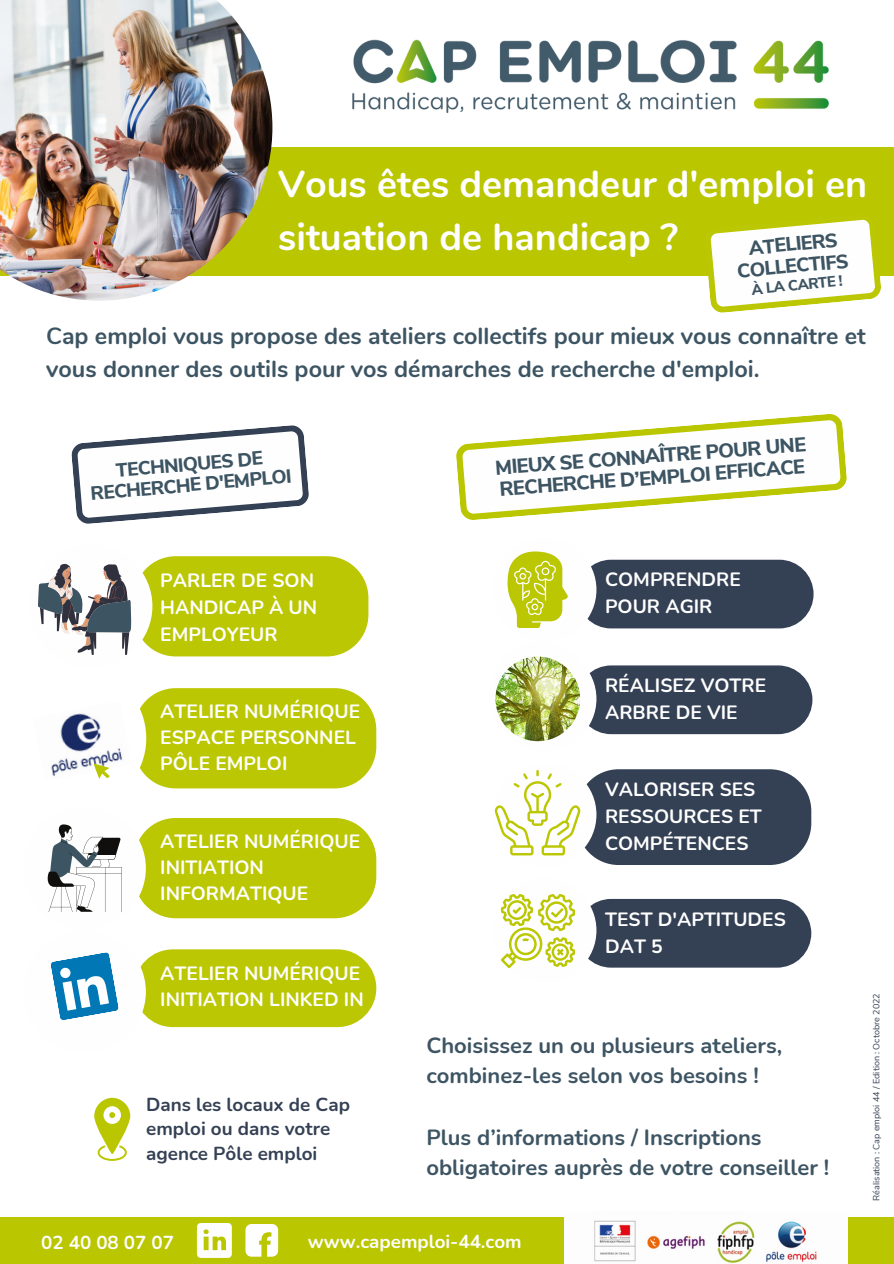
<style>
.page{position:relative;width:894px;height:1264px;background:#fff}
.page>*{position:absolute;margin:0;border:0;box-sizing:border-box;transform-origin:0 0}
.t1{font:700 37.65px/52.8px "Nunito";color:#fff}
.t2{font:700 23.4px/32.7px "Nunito";color:#3d5463}
.t3{font:700 21.9px/30.6px "Nunito";color:#3d5463}
.t4{font:800 20.1px/21.8px "Nunito Sans";color:#3d5463}
.t5{font:800 19.65px/21.9px "Nunito Sans";color:#3d5463;text-align:center}
.t6{font:700 19.2px/26.8px "Nunito";color:#fff}
.t7{font:800 19.2px/20.7px "Nunito Sans";color:#3d5463;text-align:center}
.t8{font:700 18.75px/24.2px "Nunito";color:#344054}
.t9{font:700 18.75px "Nunito";color:#fefefe}
.t10{font:800 15px "Nunito Sans";color:#3d5463}
.t11{font:9px "Nunito Sans";color:#344054}
</style>
<div class="page">
<div style="left:0;top:1216px;width:893px;height:47px;background:#bac600"></div>
<img style="left:564px;top:1216px;width:283px;height:47px">
<svg style="left:197px;top:1223px;width:35px;height:34px"></svg>
<svg style="left:245px;top:1224px;width:33px;height:32px"></svg>
<img style="left:352px;top:39px;width:477px;height:74px">
<svg style="left:272px;top:147px;width:621px;height:1px"></svg>
<div style="left:0;top:148px;width:893px;height:128px;background:#bac600"></div>
<svg style="left:708px;top:219px;width:173px;height:94px"></svg>
<img style="left:0;top:0;width:272px;height:300px">
<svg style="left:456px;top:414px;width:391px;height:106px"></svg>
<div style="left:576px;top:769px;width:235px;height:96px;background:#344054;border-radius:42px"></div>
<div style="left:493px;top:763px;width:103px;height:103px;background:#fefefe;border-radius:50%"></div>
<svg style="left:494px;top:770px;width:86px;height:85px"></svg>
<div style="left:576px;top:898px;width:235px;height:69px;background:#344054;border-radius:34px"></div>
<div style="left:493px;top:878px;width:103px;height:104px;background:#fefefe;border-radius:50%"></div>
<svg style="left:500px;top:894px;width:75px;height:74px"></svg>
<div style="left:576px;top:665px;width:236px;height:69px;background:#344054;border-radius:34px"></div>
<div style="left:493px;top:647px;width:103px;height:103px;background:#fefefe;border-radius:50%"></div>
<img style="left:495px;top:656px;width:85px;height:85px;border-radius:50%">
<div style="left:576px;top:559px;width:237px;height:69px;background:#344054;border-radius:34px"></div>
<div style="left:493px;top:538px;width:103px;height:103px;background:#fefefe;border-radius:50%"></div>
<svg style="left:507px;top:551px;width:61px;height:77px"></svg>
<svg style="left:71px;top:425px;width:238px;height:99px"></svg>
<svg style="left:94px;top:1097px;width:36px;height:63px"></svg>
<div style="left:134px;top:556px;width:234px;height:100px;background:#bbc703;border-radius:42px"></div>
<div style="left:30px;top:545px;width:122px;height:122px;background:#fefefe;border-radius:50%"></div>
<svg style="left:38px;top:563px;width:93px;height:92px"></svg>
<div style="left:134px;top:818px;width:242px;height:100px;background:#bbc703;border-radius:42px"></div>
<div style="left:23px;top:807px;width:123px;height:122px;background:#fefefe;border-radius:50%"></div>
<svg style="left:48px;top:824px;width:74px;height:88px"></svg>
<div style="left:134px;top:949px;width:242px;height:78px;background:#bbc703;border-radius:39px"></div>
<div style="left:23px;top:930px;width:123px;height:122px;background:#fefefe;border-radius:50%"></div>
<svg style="left:51px;top:952px;width:68px;height:68px"></svg>
<div style="left:134px;top:688px;width:242px;height:100px;background:#bbc703;border-radius:42px"></div>
<svg style="left:51px;top:701px;width:95px;height:78px"></svg>
<h1 class="t1" style="left:278px;top:158px;width:590px">Vous êtes demandeur d'emploi en situation de handicap ?</h1>
<p class="t5" style="left:734px;top:238px;width:113px;rotate:-5deg">ATELIERS<br>COLLECTIFS</p>
<p class="t10" style="left:750px;top:279px;width:93px;rotate:-5deg">À LA CARTE !</p>
<p class="t2" style="left:46px;top:320px;width:820px">Cap emploi vous propose des ateliers collectifs pour mieux vous connaître et vous donner des outils pour vos démarches de recherche d'emploi.</p>
<p class="t7" style="left:88px;top:463px;width:203px;rotate:-5deg">TECHNIQUES DE<br>RECHERCHE D'EMPLOI</p>
<p class="t6" style="left:160px;top:567px;width:158px">PARLER DE SON<br>HANDICAP À UN<br>EMPLOYEUR</p>
<p class="t6" style="left:160px;top:699px;width:201px;line-height:26px">ATELIER NUMÉRIQUE<br>ESPACE PERSONNEL<br>PÔLE EMPLOI</p>
<p class="t6" style="left:160px;top:829px;width:201px;line-height:26px">ATELIER NUMÉRIQUE<br>INITIATION<br>INFORMATIQUE</p>
<p class="t6" style="left:160px;top:960px;width:205px;line-height:26px">ATELIER NUMÉRIQUE<br>INITIATION LINKED IN</p>
<p class="t8" style="left:146px;top:1092px;width:205px">Dans les locaux de Cap emploi ou dans votre agence Pôle emploi</p>
<p class="t4" style="left:494px;top:456px;width:313px;rotate:-4deg">MIEUX SE CONNAÎTRE POUR UNE<br>RECHERCHE D’EMPLOI EFFICACE</p>
<p class="t6" style="left:605px;top:566px;width:137px">COMPRENDRE<br>POUR AGIR</p>
<p class="t6" style="left:605px;top:672px;width:163px">RÉALISEZ VOTRE<br>ARBRE DE VIE</p>
<p class="t6" style="left:605px;top:776px;width:158px">VALORISER SES<br>RESSOURCES ET<br>COMPÉTENCES</p>
<p class="t6" style="left:605px;top:906px;width:182px">TEST D'APTITUDES<br>DAT 5</p>
<p class="t3" style="left:426px;top:1030px;width:357px">Choisissez un ou plusieurs ateliers, combinez-les selon vos besoins !</p>
<p class="t3" style="left:426px;top:1122px;width:404px">Plus d’informations / Inscriptions obligatoires auprès de votre conseiller !</p>
<p class="t9" style="left:41px;top:1229px;width:134px">02 40 08 07 07</p>
<p class="t9" style="left:308px;top:1228px;width:215px">www.capemploi-44.com</p>
<p class="t11" style="left:870px;top:1200px;width:209px;rotate:-90deg">Réalisation : Cap emploi 44 / Edition : Octobre 2022</p>
</div>
